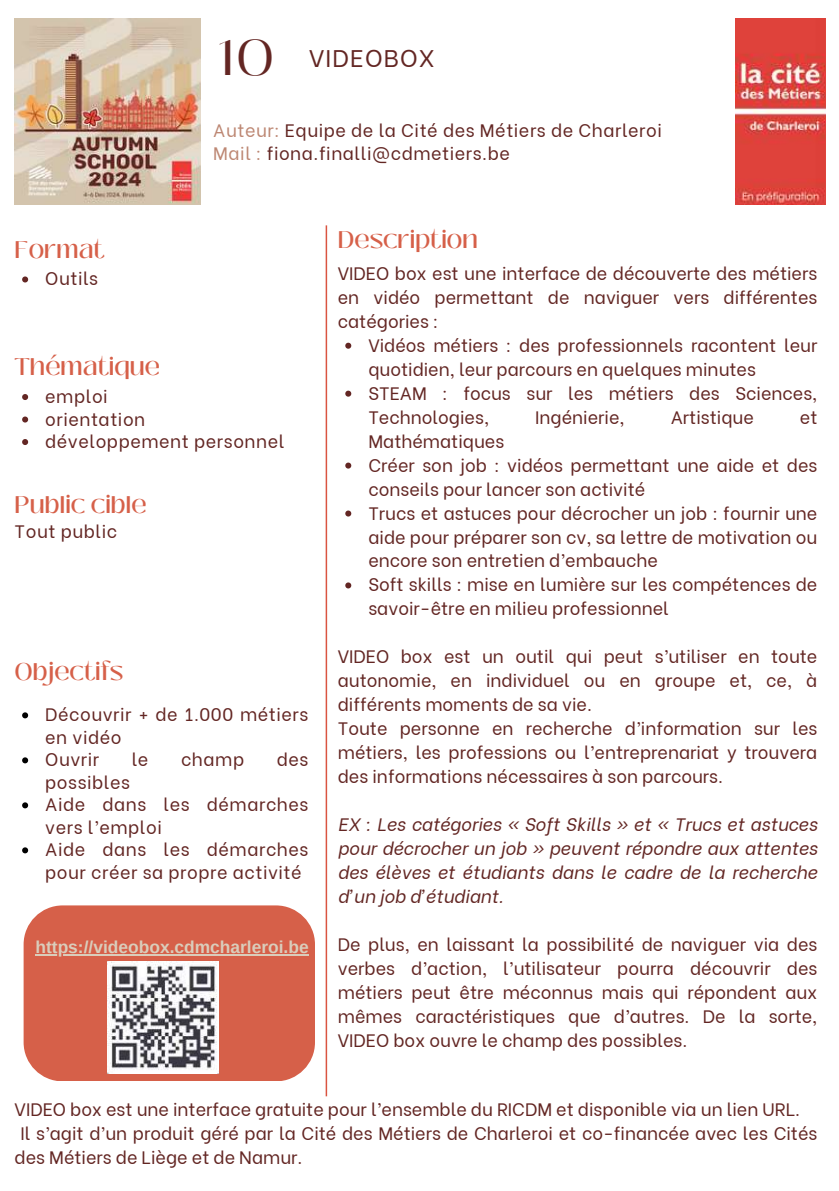
<style>
.page{position:relative;width:839px;height:1191px;background:#fff}
.page>*{position:absolute;margin:0;border:0;box-sizing:border-box;transform-origin:0 0}
.t1{font:50px "Black Mango";color:#632623}
.t2{font:500 24px "Black Mango";color:#d66049}
.t3{font:24px "Be Vietnam";letter-spacing:.05em;color:#632623}
.t4{font:18px/24px "Be Vietnam";color:#632623}
.t5{font:18px/22.4px "Be Vietnam";letter-spacing:.03em;color:#632623}
.t6{font:italic 18px/24px "Be Vietnam";color:#632623;text-align:justify}
.t7{font:700 17.4px "Arimo";color:#dacdbb}
.s1{color:#bd8773}
</style>
<div class="page">
<img style="left:15px;top:19px;width:186px;height:186px">
<img style="left:735px;top:19px;width:90px;height:186px">
<div style="left:24px;top:905px;width:291px;height:176px;background:#d66049;border-radius:39px"></div>
<hr style="left:325px;top:225px;width:2px;height:871px;background:#da5441">
<img style="left:107px;top:961px;width:111px;height:113px">
<svg style="left:22px;top:712px;width:6px;height:6px"></svg>
<svg style="left:22px;top:757px;width:6px;height:6px"></svg>
<svg style="left:22px;top:802px;width:6px;height:6px"></svg>
<svg style="left:22px;top:847px;width:6px;height:6px"></svg>
<svg style="left:345px;top:343px;width:6px;height:6px"></svg>
<svg style="left:345px;top:391px;width:6px;height:6px"></svg>
<svg style="left:345px;top:463px;width:6px;height:6px"></svg>
<svg style="left:345px;top:511px;width:6px;height:6px"></svg>
<svg style="left:345px;top:582px;width:6px;height:6px"></svg>
<svg style="left:22px;top:276px;width:6px;height:6px"></svg>
<svg style="left:22px;top:394px;width:6px;height:6px"></svg>
<svg style="left:22px;top:417px;width:6px;height:6px"></svg>
<svg style="left:22px;top:439px;width:6px;height:6px"></svg>
<hr style="left:35px;top:954px;width:274px;height:1px;background:#dacdbb">
<h1 class="t1" style="left:217px;top:20px;width:58px">10</h1>
<h2 class="t3" style="left:309px;top:38px;width:127px">VIDEOBOX</h2>
<h2 class="t2" style="left:15px;top:232px;width:92px">Format</h2>
<p class="t5" style="left:213px;top:118px;width:450px"><span class="s1">Auteur:</span> Equipe de la Cité des Métiers de Charleroi<br><span class="s1">Mail :</span> fiona.finalli@cdmetiers.be</p>
<h2 class="t2" style="left:338px;top:221px;width:142px">Description</h2>
<p class="t4" style="left:45px;top:265px;width:54px">Outils</p>
<h2 class="t2" style="left:15px;top:349px;width:147px">Thématique</h2>
<p class="t5" style="left:45px;top:383px;width:241px">emploi<br>orientation développement personnel</p>
<h2 class="t2" style="left:15px;top:487px;width:133px">Public cible</h2>
<p class="t5" style="left:15px;top:518px;width:104px">Tout public</p>
<h2 class="t2" style="left:15px;top:653px;width:110px">Objectifs</h2>
<p class="t5" style="left:45px;top:702px;width:265px">Découvrir + de 1.000 métiers en vidéo<br>Ouvrir</p>
<p class="t4" style="left:132px;top:746px;width:18px">le</p>
<p class="t4" style="left:181px;top:746px;width:65px">champ</p>
<p class="t4" style="left:277px;top:746px;width:33px">des</p>
<p class="t5" style="left:45px;top:769px;width:265px">possibles<br>Aide dans les démarches vers l’emploi<br>Aide dans les démarches pour créer sa propre activité</p>
<p class="t7" style="left:35px;top:937px;width:275px">https://videobox.cdmcharleroi.be</p>
<p class="t4" style="left:338px;top:259px;width:481px;text-align:justify">VIDEO box est une interface de découverte des métiers en vidéo permettant de naviguer vers différentes catégories :</p>
<p class="t4" style="left:368px;top:331px;width:450px">Vidéos métiers : des professionnels racontent leur quotidien, leur parcours en quelques minutes STEAM : focus sur les métiers des Sciences, Technologies,</p>
<p class="t4" style="left:535px;top:403px;width:91px">Ingénierie,</p>
<p class="t4" style="left:670px;top:403px;width:85px">Artistique</p>
<p class="t4" style="left:799px;top:403px;width:19px">et</p>
<p class="t4" style="left:368px;top:427px;width:450px">Mathématiques<br>Créer son job : vidéos permettant une aide et des conseils pour lancer son activité<br>Trucs et astuces pour décrocher un job : fournir une aide pour préparer son cv, sa lettre de motivation ou encore son entretien d’embauche<br>Soft skills : mise en lumière sur les compétences de savoir-être en milieu professionnel</p>
<p class="t4" style="left:338px;top:643px;width:481px">VIDEO box est un outil qui peut s’utiliser en toute autonomie, en individuel ou en groupe et, ce, à différents moments de sa vie.<br>Toute personne en recherche d’information sur les métiers, les professions ou l’entreprenariat y trouvera des informations nécessaires à son parcours.</p>
<p class="t6" style="left:338px;top:811px;width:481px">EX : Les catégories « Soft Skills » et « Trucs et astuces pour décrocher un job » peuvent répondre aux attentes des élèves et étudiants dans le cadre de la recherche d’un job d’étudiant.</p>
<p class="t4" style="left:338px;top:931px;width:481px;text-align:justify">De plus, en laissant la possibilité de naviguer via des verbes d’action, l’utilisateur pourra découvrir des métiers peut être méconnus mais qui répondent aux mêmes caractéristiques que d’autres. De la sorte, VIDEO box ouvre le champ des possibles.</p>
<p class="t4" style="left:15px;top:1095px;width:787px">VIDEO box est une interface gratuite pour l’ensemble du RICDM et disponible via un lien URL.</p>
<p class="t4" style="left:20px;top:1119px;width:798px">Il s’agit d’un produit géré par la Cité des Métiers de Charleroi et co-financée avec les Cités</p>
<p class="t4" style="left:15px;top:1143px;width:289px">des Métiers de Liège et de Namur.</p>
</div>
